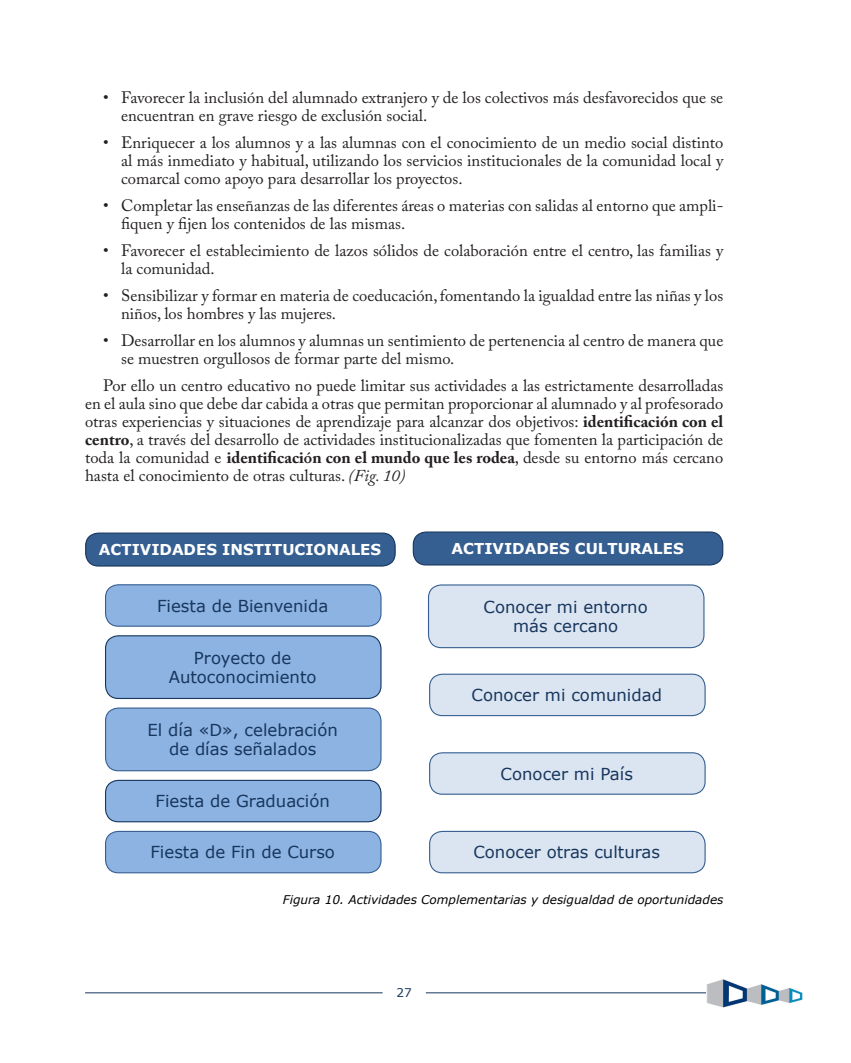
<style>
.page{position:relative;width:851px;height:1063px;background:#fff}
.page>*{position:absolute;margin:0;border:0;box-sizing:border-box;transform-origin:0 0}
.t1{font:16.5px/18px "Adobe Caslon Pro";color:#231f20}
.t2{font:16.5px/19.5px "Verdana";color:#17365d;text-align:center}
.t3{font:700 15px "Verdana";color:#fff}
.t4{font:italic 12px "Verdana";color:#000}
.t5{font:12px "Verdana";color:#17365d}
.s1{font-weight:700}
.s2{font-weight:600}
.s3{font-style:italic}
</style>
<div class="page">
<hr style="left:85px;top:992px;width:638px;height:1px;background:#17365d">
<div style="left:383px;top:987px;width:42px;height:13px;background:#fff"></div>
<img style="left:708px;top:979px;width:95px;height:29px">
<div style="left:428px;top:585px;width:275px;height:63px;background:#dbe5f1;border-radius:13px"></div>
<div style="left:428px;top:584px;width:276px;height:64px;border:1px solid #365f91;border-radius:13px"></div>
<div style="left:429px;top:674px;width:276px;height:42px;background:#dbe5f1;border-radius:13px"></div>
<div style="left:429px;top:674px;width:276px;height:42px;border:1px solid #365f91;border-radius:13px"></div>
<div style="left:429px;top:753px;width:276px;height:41px;background:#dbe5f1;border-radius:13px"></div>
<div style="left:429px;top:752px;width:276px;height:43px;border:1px solid #365f91;border-radius:13px"></div>
<div style="left:429px;top:831px;width:276px;height:42px;background:#dbe5f1;border-radius:13px"></div>
<div style="left:429px;top:831px;width:276px;height:42px;border:1px solid #365f91;border-radius:13px"></div>
<div style="left:105px;top:585px;width:276px;height:41px;background:#8db3e2;border-radius:13px"></div>
<div style="left:105px;top:584px;width:276px;height:43px;border:1px solid #365f91;border-radius:13px"></div>
<div style="left:105px;top:636px;width:276px;height:62px;background:#8db3e2;border-radius:13px"></div>
<div style="left:105px;top:635px;width:276px;height:64px;border:1px solid #17365d;border-radius:13px"></div>
<div style="left:105px;top:708px;width:276px;height:63px;background:#8db3e2;border-radius:13px"></div>
<div style="left:105px;top:708px;width:276px;height:63px;border:1px solid #365f91;border-radius:13px"></div>
<div style="left:105px;top:780px;width:276px;height:42px;background:#8db3e2;border-radius:13px"></div>
<div style="left:105px;top:780px;width:276px;height:42px;border:1px solid #17365d;border-radius:13px"></div>
<div style="left:105px;top:831px;width:276px;height:42px;background:#8db3e2;border-radius:13px"></div>
<div style="left:105px;top:831px;width:276px;height:42px;border:1px solid #365f91;border-radius:13px"></div>
<div style="left:86px;top:533px;width:309px;height:33px;background:#365f91;border-radius:13px"></div>
<div style="left:85px;top:533px;width:310px;height:34px;border:1px solid #17365d;border-radius:13px"></div>
<div style="left:413px;top:532px;width:309px;height:33px;background:#365f91;border-radius:13px"></div>
<div style="left:412px;top:531px;width:311px;height:35px;border:1px solid #17365d;border-radius:13px"></div>
<p class="t1" style="left:121px;top:88px;width:603px;text-indent:-18px">• Favorecer la inclusión del alumnado extranjero y de los colectivos más desfavorecidos que se encuentran en grave riesgo de exclusión social.</p>
<p class="t1" style="left:121px;top:133px;width:603px;text-align:justify;text-indent:-18px">• Enriquecer a los alumnos y a las alumnas con el conocimiento de un medio social distinto al más inmediato y habitual, utilizando los servicios institucionales de la comunidad local y comarcal como apoyo para desarrollar los proyectos.</p>
<p class="t1" style="left:121px;top:196px;width:603px;text-indent:-18px">• Completar las enseñanzas de las diferentes áreas o materias con salidas al entorno que ampli&shy;fiquen y fijen los contenidos de las mismas.</p>
<p class="t1" style="left:121px;top:241px;width:603px;text-indent:-18px">• Favorecer el establecimiento de lazos sólidos de colaboración entre el centro, las familias y la comunidad.</p>
<p class="t1" style="left:121px;top:286px;width:603px;text-indent:-18px">• Sensibilizar y formar en materia de coeducación, fomentando la igualdad entre las niñas y los niños, los hombres y las mujeres.</p>
<p class="t1" style="left:121px;top:331px;width:603px;text-indent:-18px">• Desarrollar en los alumnos y alumnas un sentimiento de pertenencia al centro de manera que se muestren orgullosos de formar parte del mismo.</p>
<p class="t1" style="left:85px;top:376px;width:639px;text-align:justify;text-indent:18px">Por ello un centro educativo no puede limitar sus actividades a las estrictamente desarrolladas en el aula sino que debe dar cabida a otras que permitan proporcionar al alumnado y al profesorado otras experiencias y situaciones de aprendizaje para alcanzar dos objetivos: <span class="s1">identificación con el centro</span>, a través del desarrollo de actividades institucionalizadas que fomenten la participación de toda la comunidad e <span class="s1">identificaci</span><span class="s2">ó</span><span class="s1">n con el mundo que les rodea</span>, desde su entorno más cercano hasta el conocimiento de otras culturas. <span class="s3">(Fig. 10)</span></p>
<p class="t3" style="left:99px;top:540px;width:284px">ACTIVIDADES INSTITUCIONALES</p>
<p class="t3" style="left:451px;top:539px;width:233px">ACTIVIDADES CULTURALES</p>
<p class="t2" style="left:157px;top:595px;width:173px">Fiesta de Bienvenida</p>
<p class="t2" style="left:169px;top:647px;width:149px">Proyecto de<br>Autoconocimiento</p>
<p class="t2" style="left:147px;top:720px;width:192px">El día «D», celebración de días señalados</p>
<p class="t2" style="left:155px;top:791px;width:176px">Fiesta de Graduación</p>
<p class="t2" style="left:150px;top:842px;width:186px">Fiesta de Fin de Curso</p>
<p class="t2" style="left:483px;top:597px;width:165px">Conocer mi entorno más cercano</p>
<p class="t2" style="left:471px;top:685px;width:192px">Conocer mi comunidad</p>
<p class="t2" style="left:500px;top:764px;width:134px">Conocer mi País</p>
<p class="t2" style="left:473px;top:842px;width:188px">Conocer otras culturas</p>
<p class="t4" style="left:283px;top:892px;width:442px">Figura 10. Actividades Complementarias y desigualdad de oportunidades</p>
<p class="t5" style="left:396px;top:985px;width:17px">27</p>
</div>
